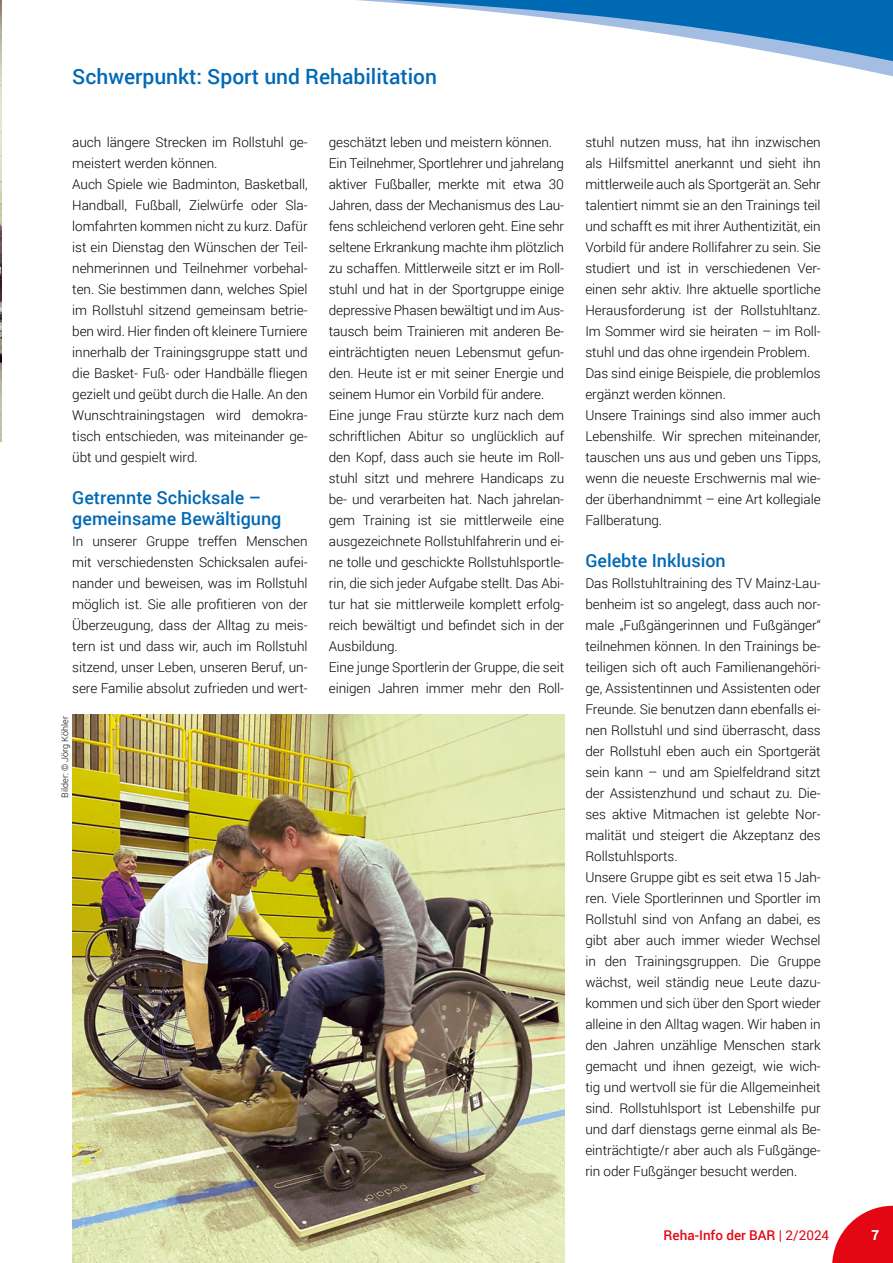
<style>
.page{position:relative;width:893px;height:1263px;background:#fff}
.page>*{position:absolute;margin:0;border:0;box-sizing:border-box;transform-origin:0 0}
.t1{font:500 21px "Roboto";color:#0069b4}
.Zwiti_medium{font:500 18px/21px "Roboto";color:#0069b4}
.Fließtext_9_pt_Blocksatz{font:300 13.5px/21px "Roboto";letter-spacing:-.005em;color:#000;text-align:justify}
.t2{font:500 13.5px "Roboto";color:#e30613}
.t3{font:500 13.5px "Roboto";color:#fff}
.t4{font:300 9px "Roboto";color:#000}
.s1{font-weight:400}
</style>
<div class="page">
<svg style="left:832px;top:1206px;width:61px;height:57px"></svg>
<img style="left:0;top:65px;width:1px;height:376px">
<img style="left:72px;top:714px;width:492px;height:549px">
<svg style="left:0;top:0;width:2px;height:65px"></svg>
<svg style="left:357px;top:0;width:536px;height:77px"></svg>
<h1 class="t1" style="left:72px;top:62px;width:366px">Schwerpunkt: Sport und Rehabilitation</h1>
<p class="Fließtext_9_pt_Blocksatz" style="left:72px;top:131px;width:237px">auch längere Strecken im Rollstuhl ge&shy;meistert werden können.</p>
<p class="Fließtext_9_pt_Blocksatz" style="left:72px;top:173px;width:237px">Auch Spiele wie Badminton, Basketball, Handball, Fußball, Zielwürfe oder Sla&shy;lomfahrten kommen nicht zu kurz. Dafür ist ein Dienstag den Wünschen der Teil&shy;nehmerinnen und Teilnehmer vorbehal&shy;ten. Sie bestimmen dann, welches Spiel im Rollstuhl sitzend gemeinsam betrie&shy;ben wird. Hier finden oft kleinere Turniere innerhalb der Trainingsgruppe statt und die Basket- Fuß- oder Handbälle fliegen gezielt und geübt durch die Halle. An den Wunschtrainingstagen wird demokra&shy;tisch entschieden, was miteinander ge&shy;übt und gespielt wird.</p>
<p class="Zwiti_medium" style="left:72px;top:486px;width:211px">Getrennte Schicksale – gemeinsame Bewältigung</p>
<p class="Fließtext_9_pt_Blocksatz" style="left:72px;top:530px;width:237px">In unserer Gruppe treffen Menschen mit verschiedensten Schicksalen aufei&shy;nander und beweisen, was im Rollstuhl möglich ist. Sie alle profitieren von der Überzeugung, dass der Alltag zu meis&shy;tern ist und dass wir, auch im Rollstuhl sitzend, unser Leben, unseren Beruf, un&shy;sere Familie absolut zufrieden und wert-</p>
<p class="t4" style="left:59px;top:798px;width:83px;rotate:-90deg">Bilder: © Jörg Köhler</p>
<p class="Fließtext_9_pt_Blocksatz" style="left:329px;top:131px;width:225px">geschätzt leben und meistern können.</p>
<p class="Fließtext_9_pt_Blocksatz" style="left:329px;top:152px;width:237px">Ein Teilnehmer, Sportlehrer und jahrelang aktiver Fußballer, merkte mit etwa 30<br>Jahren, dass der Mechanismus des Lau&shy;fens schleichend verloren geht. Eine sehr seltene Erkrankung machte ihm plötzlich zu schaffen. Mittlerweile sitzt er im Roll&shy;stuhl und hat in der Sportgruppe einige depressive Phasen bewältigt und im Aus&shy;tausch beim Trainieren mit anderen Be&shy;einträchtigten neuen Lebensmut gefun&shy;den. Heute ist er mit seiner Energie und seinem Humor ein Vorbild für andere.</p>
<p class="Fließtext_9_pt_Blocksatz" style="left:329px;top:404px;width:237px">Eine junge Frau stürzte kurz nach dem schriftlichen Abitur so unglücklich auf den Kopf, dass auch sie heute im Roll&shy;stuhl sitzt und mehrere Handicaps zu be- und verarbeiten hat. Nach jahrelan&shy;gem Training ist sie mittlerweile eine ausgezeichnete Rollstuhlfahrerin und ei&shy;ne tolle und geschickte Rollstuhlsportle&shy;rin, die sich jeder Aufgabe stellt. Das Abi&shy;tur hat sie mittlerweile komplett erfolg&shy;reich bewältigt und befindet sich in der Ausbildung.</p>
<p class="Fließtext_9_pt_Blocksatz" style="left:329px;top:656px;width:237px">Eine junge Sportlerin der Gruppe, die seit einigen Jahren immer mehr den Roll-</p>
<p class="Fließtext_9_pt_Blocksatz" style="left:585px;top:131px;width:237px">stuhl nutzen muss, hat ihn inzwischen als Hilfsmittel anerkannt und sieht ihn mittlerweile auch als Sportgerät an. Sehr talentiert nimmt sie an den Trainings teil und schafft es mit ihrer Authentizität, ein Vorbild für andere Rollifahrer zu sein. Sie studiert und ist in verschiedenen Ver&shy;einen sehr aktiv. Ihre aktuelle sportliche Herausforderung ist der Rollstuhltanz.<br>Im Sommer wird sie heiraten – im Roll&shy;stuhl und das ohne irgendein Problem.</p>
<p class="Fließtext_9_pt_Blocksatz" style="left:585px;top:362px;width:237px">Das sind einige Beispiele, die problemlos ergänzt werden können.</p>
<p class="Fließtext_9_pt_Blocksatz" style="left:585px;top:404px;width:237px">Unsere Trainings sind also immer auch Lebenshilfe. Wir sprechen miteinander, tauschen uns aus und geben uns Tipps, wenn die neueste Erschwernis mal wie&shy;der überhandnimmt – eine Art kollegiale Fallberatung.</p>
<p class="Zwiti_medium" style="left:585px;top:549px;width:142px">Gelebte Inklusion</p>
<p class="Fließtext_9_pt_Blocksatz" style="left:585px;top:572px;width:237px">Das Rollstuhltraining des TV Mainz-Lau&shy;benheim ist so angelegt, dass auch nor&shy;male „Fußgängerinnen und Fußgänger“ teilnehmen können. In den Trainings be&shy;teiligen sich oft auch Familienangehöri&shy;ge, Assistentinnen und Assistenten oder Freunde. Sie benutzen dann ebenfalls ei&shy;nen Rollstuhl und sind überrascht, dass der Rollstuhl eben auch ein Sportgerät sein kann – und am Spielfeldrand sitzt der Assistenzhund und schaut zu. Die&shy;ses aktive Mitmachen ist gelebte Nor&shy;malität und steigert die Akzeptanz des Rollstuhlsports.</p>
<p class="Fließtext_9_pt_Blocksatz" style="left:585px;top:866px;width:237px">Unsere Gruppe gibt es seit etwa 15 Jah&shy;ren. Viele Sportlerinnen und Sportler im Rollstuhl sind von Anfang an dabei, es gibt aber auch immer wieder Wechsel in den Trainingsgruppen. Die Gruppe wächst, weil ständig neue Leute dazu&shy;kommen und sich über den Sport wieder alleine in den Alltag wagen. Wir haben in den Jahren unzählige Menschen stark gemacht und ihnen gezeigt, wie wich&shy;tig und wertvoll sie für die Allgemeinheit sind. Rollstuhlsport ist Lebenshilfe pur und darf dienstags gerne einmal als Be&shy;einträchtigte/r aber auch als Fußgänge&shy;rin oder Fußgänger besucht werden.</p>
<p class="t2" style="left:664px;top:1225px;width:167px">Reha-Info der BAR <span class="s1">| 2/2024</span></p>
<p class="t3" style="left:871px;top:1225px;width:9px">7</p>
</div>
